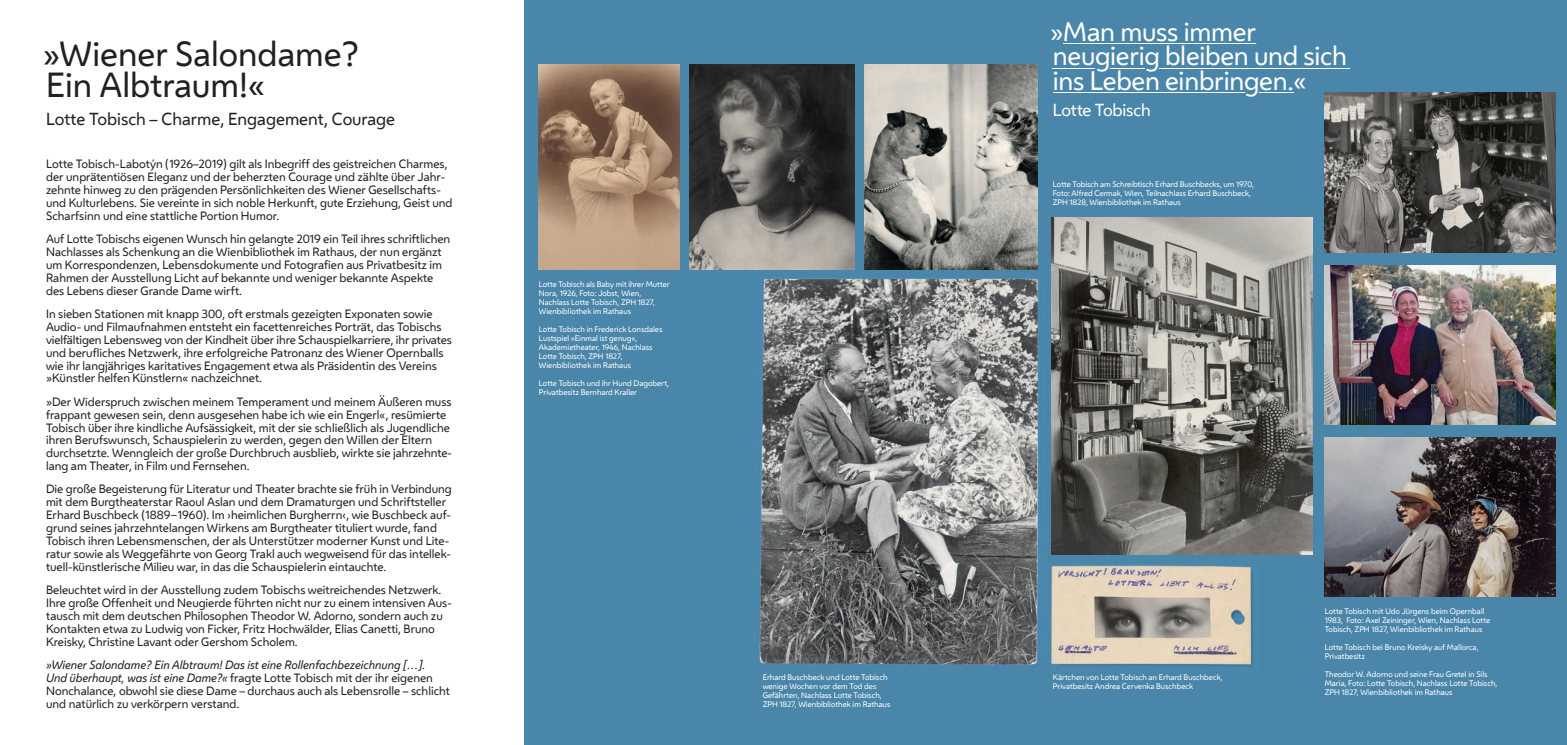
<style>
.page{position:relative;width:1567px;height:745px;background:#fff}
.page>*{position:absolute;margin:0;border:0;box-sizing:border-box;transform-origin:0 0}
.t1{font:32.5px "Wiener Melange";color:#231f20}
.t2{font:25px/24.5px "Wiener Melange";letter-spacing:-.01em;color:#fff}
.t3{font:16.25px "Wiener Melange";color:#231f20}
.t4{font:16.25px "Wiener Melange";letter-spacing:-.01em;color:#fff}
.t5{font:11.25px/12.9px "Wiener Melange";color:#231f20}
.t6{font:italic 11.25px "Wiener Melange";color:#231f20}
.t7{font:7.5px/9px "Wiener Melange";color:#fff}
.s1{font-family:"Verdana"}
.s2{font-style:italic}
</style>
<div class="page">
<div style="left:524px;top:0;width:1042px;height:744px;background:#4a86aa"></div>
<img style="left:539px;top:64px;width:140px;height:205px">
<img style="left:689px;top:64px;width:165px;height:205px">
<img style="left:864px;top:64px;width:172px;height:205px">
<img style="left:1324px;top:93px;width:230px;height:159px">
<img style="left:1324px;top:265px;width:230px;height:159px">
<img style="left:1324px;top:437px;width:230px;height:159px">
<img style="left:1051px;top:217px;width:261px;height:337px">
<img style="left:759px;top:276px;width:282px;height:391px">
<img style="left:1051px;top:564px;width:202px;height:102px">
<hr style="left:1063px;top:43px;width:192px;height:1px;background:#fff">
<hr style="left:1052px;top:68px;width:42px;height:1px;background:#fff">
<hr style="left:1110px;top:68px;width:34px;height:1px;background:#fff">
<hr style="left:1159px;top:68px;width:187px;height:1px;background:#fff">
<hr style="left:1052px;top:92px;width:191px;height:1px;background:#fff">
<hr style="left:1259px;top:92px;width:34px;height:1px;background:#fff">
<p class="t1" style="left:43px;top:30px;width:318px">»Wiener Salondame?</p>
<p class="t1" style="left:46px;top:62px;width:221px">Ein Albtraum!«</p>
<p class="t3" style="left:46px;top:108px;width:350px">Lotte Tobisch – Charme, Engagement, Courage</p>
<p class="t5" style="left:46px;top:157px;width:408px">Lotte Tobisch-Labotýn (1926–2019) gilt als Inbegriff des geistreichen Charmes, der unprätentiösen Eleganz und der beherzten Courage und zählte über Jahr&shy;zehnte hinweg zu den prägenden Persönlichkeiten des Wiener Gesellschafts&shy;und Kulturlebens. Sie vereinte in sich noble Herkunft, gute Erziehung, Geist und Scharfsinn und eine stattliche Portion Humor.</p>
<p class="t5" style="left:46px;top:232px;width:405px">Auf Lotte Tobischs eigenen Wunsch hin gelangte 2019 ein Teil ihres schriftlichen Nachlasses als Schenkung an die Wienbibliothek im Rathaus, der nun ergänzt um Korrespondenzen, Lebensdokumente und Fotografien aus Privatbesitz im Rahmen der Ausstellung Licht auf bekannte und weniger bekannte Aspekte des Lebens dieser Grande Dame wirft.</p>
<p class="t5" style="left:46px;top:307px;width:407px">In sieben Stationen mit knapp 300, oft erstmals gezeigten Exponaten sowie Audio- und Filmaufnahmen entsteht ein facettenreiches Porträt, das Tobischs vielfältigen Lebensweg von der Kindheit über ihre Schauspielkarriere, ihr privates und berufliches Netzwerk, ihre erfolgreiche Patronanz des Wiener Opernballs wie ihr langjähriges karitatives Engagement etwa als Präsidentin des Vereins »Künstler helfen Künstlern« nachzeichnet.</p>
<p class="t5" style="left:46px;top:394px;width:407px">»Der Widerspruch zwischen meinem Temperament und meinem Äußeren muss frappant gewesen sein, denn ausgesehen habe ich wie ein Engerl«, resümierte Tobisch über ihre kindliche Aufsässigkeit, mit der sie schließlich als Jugendliche ihren Berufswunsch, Schauspielerin zu werden, gegen den Willen der Eltern durchsetzte. Wenngleich der große Durchbruch ausblieb, wirkte sie jahrzehnte&shy;lang am Theater, in Film und Fernsehen.</p>
<p class="t5" style="left:46px;top:482px;width:407px">Die große Begeisterung für Literatur und Theater brachte sie früh in Verbindung mit dem Burgtheaterstar Raoul Aslan und dem Dramaturgen und Schriftsteller Erhard Buschbeck (1889<span class="s1">‒</span>1960). Im ›heimlichen Burgherrn‹, wie Buschbeck auf&shy;grund seines jahrzehntelangen Wirkens am Burgtheater tituliert wurde, fand Tobisch ihren Lebensmenschen, der als Unterstützer moderner Kunst und Lite&shy;ratur sowie als Weggefährte von Georg Trakl auch wegweisend für das intellek&shy;tuell-künstlerische Milieu war, in das die Schauspielerin eintauchte.</p>
<p class="t5" style="left:46px;top:583px;width:407px">Beleuchtet wird in der Ausstellung zudem Tobischs weitreichendes Netzwerk.<br>Ihre große Offenheit und Neugierde führten nicht nur zu einem intensiven Aus&shy;tausch mit dem deutschen Philosophen Theodor W. Adorno, sondern auch zu Kontakten etwa zu Ludwig von Ficker, Fritz Hochwälder, Elias Canetti, Bruno Kreisky, Christine Lavant oder Gershom Scholem.</p>
<p class="t6" style="left:46px;top:656px;width:381px">»Wiener Salondame? Ein Albtraum! Das ist eine Rollenfachbezeichnung […].</p>
<p class="t5" style="left:46px;top:670px;width:405px"><span class="s2">Und überhaupt, was ist eine Dame?«</span> fragte Lotte Tobisch mit der ihr eigenen<br>Nonchalance, obwohl sie diese Dame – durchaus auch als Lebensrolle – schlicht und natürlich zu verkörpern verstand.</p>
<p class="t7" style="left:539px;top:279px;width:132px">Lotte Tobisch als Baby mit ihrer Mutter<br>Nora, 1926, Foto: Jobst, Wien,<br>Nachlass Lotte Tobisch, ZPH 1827,<br>Wienbibliothek im Rathaus</p>
<p class="t7" style="left:539px;top:324px;width:125px">Lotte Tobisch in Frederick Lonsdales<br>Lustspiel »Einmal ist genug«,</p>
<p class="t7" style="left:539px;top:342px;width:115px">Akademietheater, 1946, Nachlass<br>Lotte Tobisch, ZPH 1827,<br>Wienbibliothek im Rathaus</p>
<p class="t7" style="left:539px;top:378px;width:132px">Lotte Tobisch und ihr Hund Dagobert,<br>Privatbesitz Bernhard Kraller</p>
<p class="t7" style="left:762px;top:672px;width:126px">Erhard Buschbeck und Lotte Tobisch</p>
<p class="t7" style="left:762px;top:681px;width:115px">wenige Wochen vor dem Tod des</p>
<p class="t7" style="left:762px;top:690px;width:129px">Gefährten, Nachlass Lotte Tobisch,<br>ZPH 1827, Wienbibliothek im Rathaus</p>
<p class="t2" style="left:1050px;top:19px;width:298px">»Man muss immer neugierig bleiben und sich</p>
<p class="t2" style="left:1052px;top:68px;width:255px">ins Leben einbringen.«</p>
<p class="t4" style="left:1052px;top:98px;width:99px">Lotte Tobisch</p>
<p class="t7" style="left:1052px;top:180px;width:202px">Lotte Tobisch am Schreibtisch Erhard Buschbecks, um 1970,<br>Foto: Alfred Cermak, Wien, Teilnachlass Erhard Buschbeck,<br>ZPH 1828, Wienbibliothek im Rathaus</p>
<p class="t7" style="left:1052px;top:672px;width:171px">Kärtchen von Lotte Tobisch an Erhard Buschbeck,</p>
<p class="t7" style="left:1052px;top:681px;width:142px">Privatbesitz Andrea Cervenka Buschbeck</p>
<p class="t7" style="left:1324px;top:606px;width:167px">Lotte Tobisch mit Udo Jürgens beim Opernball<br>1983, Foto: Axel Zeininger, Wien, Nachlass Lotte<br>Tobisch, ZPH 1827, Wienbibliothek im Rathaus</p>
<p class="t7" style="left:1324px;top:642px;width:155px">Lotte Tobisch bei Bruno Kreisky auf Mallorca,</p>
<p class="t7" style="left:1324px;top:651px;width:42px">Privatbesitz</p>
<p class="t7" style="left:1324px;top:669px;width:174px">Theodor W. Adorno und seine Frau Gretel in Sils<br>Maria, Foto: Lotte Tobisch, Nachlass Lotte Tobisch,<br>ZPH 1827, Wienbibliothek im Rathaus</p>
</div>
